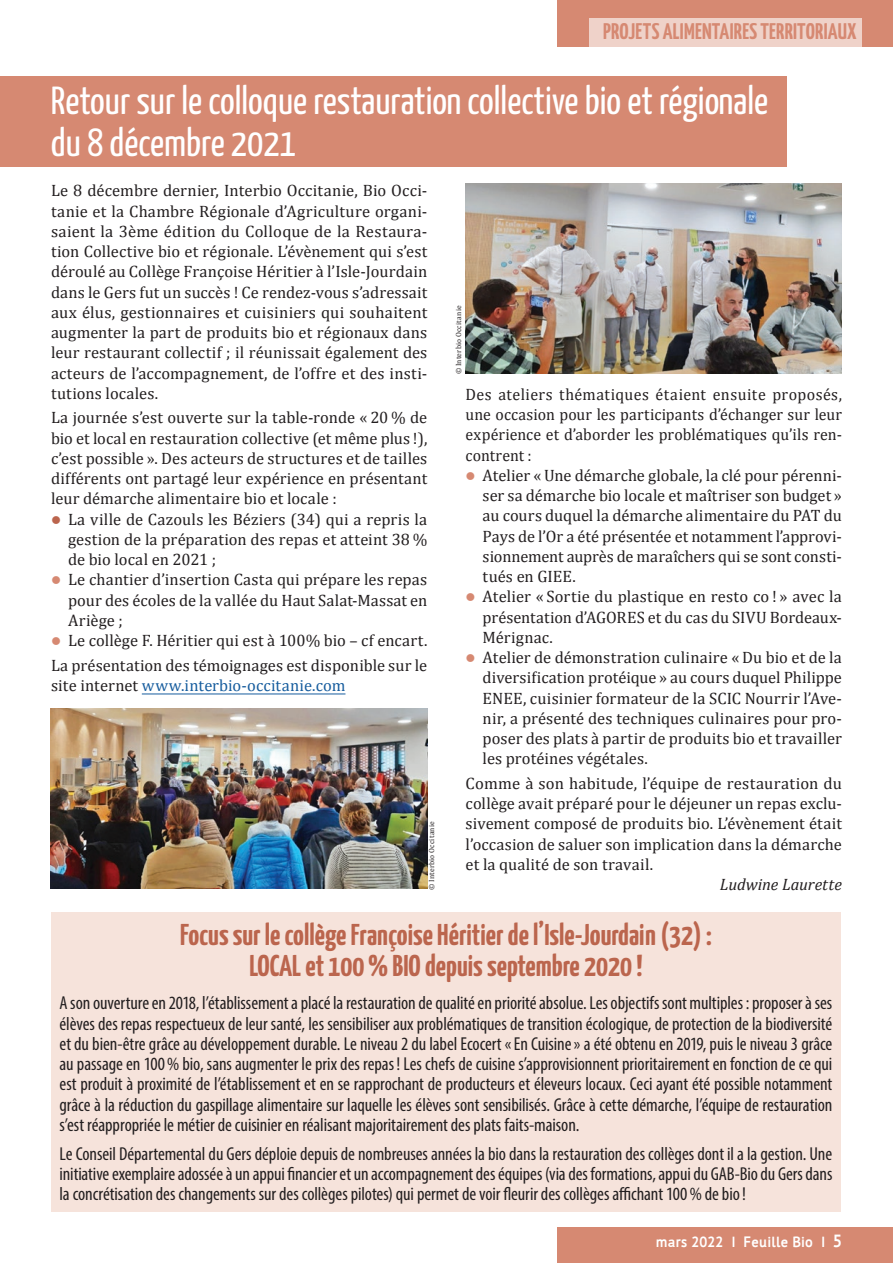
<style>
.page{position:relative;width:893px;height:1263px;background:#fff}
.page>*{position:absolute;margin:0;border:0;box-sizing:border-box;transform-origin:0 0}
.t1{font:39px/42px "Yanone Kaffeesatz";color:#fff}
.t2{font:30px/31.5px "Yanone Kaffeesatz Bold";color:#bb654d;text-align:center}
.t3{font:22.5px "Yanone Kaffeesatz Bold";letter-spacing:.01em;color:#d68972}
.t4{font:condensed 18.75px/20.2px "Myriad Pro";letter-spacing:-.005em;color:#231f20;text-align:justify}
.t5{font:16.5px/20.2px "Cambria";letter-spacing:.005em;color:#231f20;text-align:justify}
.t6{font:16.5px "Cambria";letter-spacing:.005em;color:#175d9e}
.t7{font:italic 16.5px "Cambria";letter-spacing:.005em;color:#231f20}
.t8{font:700 15px "Sheep Sans";letter-spacing:.005em;color:#fff}
.t9{font:7.5px "Cambria";letter-spacing:.03em;color:#231f20}
.s1{color:#bb654d}
.s2{color:#d68972}
.s3{color:#231f20}
.s4{font-size:18px}
</style>
<div class="page">
<div style="left:557px;top:0;width:336px;height:47px;background:#d68972"></div>
<div style="left:589px;top:18px;width:272px;height:31px;background:#efd2c9"></div>
<div style="left:557px;top:1227px;width:336px;height:36px;background:#d68972"></div>
<hr style="left:142px;top:694px;width:203px;height:1px;background:#175d9e">
<div style="left:51px;top:912px;width:790px;height:300px;background:#f6e3db"></div>
<img style="left:51px;top:708px;width:376px;height:180px">
<img style="left:466px;top:184px;width:376px;height:190px">
<div style="left:0;top:77px;width:787px;height:89px;background:#d68972"></div>
<h3 class="t3" style="left:603px;top:17px;width:255px">PROJETS ALIMENTAIRES TERRITORIAUX</h3>
<h1 class="t1" style="left:51px;top:79px;width:719px">Retour sur le colloque restauration collective bio et régionale du 8 décembre 2021</h1>
<p class="t5" style="left:51px;top:181px;width:378px">Le 8 décembre dernier, Interbio Occitanie, Bio Occi&shy;tanie et la Chambre Régionale d’Agriculture organi&shy;saient la 3ème édition du Colloque de la Restaura&shy;tion Collective bio et régionale. L’évènement qui s’est déroulé au Collège Françoise Héritier à l’Isle-Jourdain dans le Gers fut un succès ! Ce rendez-vous s’adressait aux élus, gestionnaires et cuisiniers qui souhaitent augmenter la part de produits bio et régionaux dans leur restaurant collectif ; il réunissait également des acteurs de l’accompagnement, de l’offre et des insti&shy;tutions locales.</p>
<p class="t5" style="left:51px;top:408px;width:378px">La journée s’est ouverte sur la table-ronde « 20 % de bio et local en restauration collective (et même plus !), c’est possible ». Des acteurs de structures et de tailles différents ont partagé leur expérience en présentant leur démarche alimentaire bio et locale :</p>
<p class="t5" style="left:68px;top:509px;width:361px;text-indent:-17px"><span class="s1">●</span> La ville de Cazouls les Béziers (34) qui a repris la gestion de la préparation des repas et atteint 38 % de bio local en 2021 ;</p>
<p class="t5" style="left:68px;top:570px;width:361px;text-indent:-17px"><span class="s2">●</span> Le chantier d’insertion Casta qui prépare les repas pour des écoles de la vallée du Haut Salat-Massat en Ariège ;</p>
<p class="t5" style="left:51px;top:628px;width:378px;line-height:24.5px"><span class="s2">●</span> Le collège F. Héritier qui est à 100% bio – cf encart.<br>La présentation des témoignages est disponible sur le</p>
<p class="t6" style="left:51px;top:676px;width:296px"><span class="s3">site internet</span> www.interbio-occitanie.com</p>
<p class="t9" style="left:454px;top:374px;width:70px;rotate:-90deg">© Interbio Occitanie</p>
<p class="t5" style="left:466px;top:384px;width:378px">Des ateliers thématiques étaient ensuite proposés, une occasion pour les participants d’échanger sur leur expérience et d’aborder les problématiques qu’ils ren&shy;contrent :</p>
<p class="t5" style="left:483px;top:465px;width:361px;text-indent:-17px"><span class="s2">●</span> Atelier « Une démarche globale, la clé pour pérenni&shy;ser sa démarche bio locale et maîtriser son budget » au cours duquel la démarche alimentaire du PAT du Pays de l’Or a été présentée et notamment l’approvi&shy;sionnement auprès de maraîchers qui se sont consti&shy;tués en GIEE.</p>
<p class="t5" style="left:483px;top:586px;width:361px;text-indent:-17px"><span class="s2">●</span> Atelier « Sortie du plastique en resto co ! » avec la présentation d’AGORES et du cas du SIVU Bordeaux-Mérignac.</p>
<p class="t5" style="left:483px;top:647px;width:361px;text-indent:-17px"><span class="s2">●</span> Atelier de démonstration culinaire « Du bio et de la diversification protéique » au cours duquel Philippe ENEE, cuisinier formateur de la SCIC Nourrir l’Ave&shy;nir, a présenté des techniques culinaires pour pro&shy;poser des plats à partir de produits bio et travailler les protéines végétales.</p>
<p class="t5" style="left:466px;top:773px;width:378px">Comme à son habitude, l’équipe de restauration du collège avait préparé pour le déjeuner un repas exclu&shy;sivement composé de produits bio. L’évènement était l’occasion de saluer son implication dans la démarche et la qualité de son travail.</p>
<p class="t7" style="left:720px;top:873px;width:123px">Ludwine Laurette</p>
<h2 class="t2" style="left:180px;top:919px;width:533px">Focus sur le collège Françoise Héritier de l’Isle-Jourdain (32) :<br>LOCAL et 100% BIO depuis septembre 2020 !</h2>
<p class="t4" style="left:60px;top:993px;width:774px">A son ouverture en 2018, l’établissement a placé la restauration de qualité en priorité absolue. Les objectifs sont multiples : proposer à ses élèves des repas respectueux de leur santé, les sensibiliser aux problématiques de transition écologique, de protection de la biodiversité et du bien-être grâce au développement durable. Le niveau 2 du label Ecocert «En Cuisine» a été obtenu en 2019, puis le niveau 3 grâce au passage en 100% bio, sans augmenter le prix des repas! Les chefs de cuisine s’approvisionnent prioritairement en fonction de ce qui est produit à proximité de l’établissement et en se rapprochant de producteurs et éleveurs locaux. Ceci ayant été possible notamment grâce à la réduction du gaspillage alimentaire sur laquelle les élèves sont sensibilisés. Grâce à cette démarche, l’équipe de restauration s’est réappropriée le métier de cuisinier en réalisant majoritairement des plats faits-maison.</p>
<p class="t4" style="left:60px;top:1143px;width:774px">Le Conseil Départemental du Gers déploie depuis de nombreuses années la bio dans la restauration des collèges dont il a la gestion. Une initiative exemplaire adossée à un appui financier et un accompagnement des équipes (via des formations, appui du GAB-Bio du Gers dans la concrétisation des changements sur des collèges pilotes) qui permet de voir fleurir des collèges affichant 100% de bio!</p>
<p class="t9" style="left:427px;top:890px;width:70px;rotate:-90deg">© Interbio Occitanie</p>
<p class="t8" style="left:656px;top:1233px;width:69px">mars 2022</p>
<p class="t8" style="left:744px;top:1233px;width:100px">Feuille Bio <span class="s4">5</span></p>
</div>
